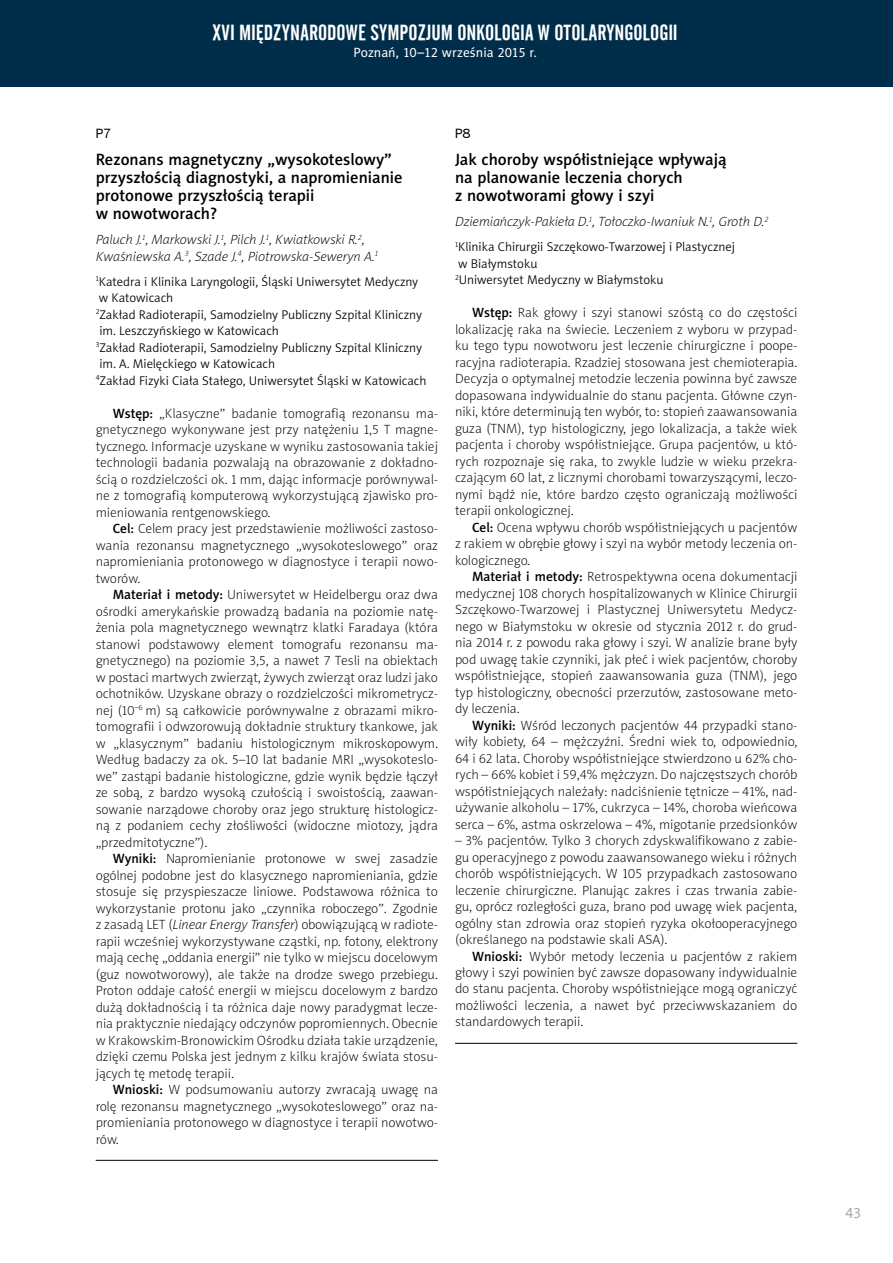
<style>
.page{position:relative;width:893px;height:1263px;background:#fff}
.page>*{position:absolute;margin:0;border:0;box-sizing:border-box;transform-origin:0 0}
.t1{font:21.75px "Alternate Gothic No 2 EU Normal";letter-spacing:.005em;color:#fff}
.t2{font:16.5px/18px "Naomi Sans EFN Medium";color:#000}
.t3{font:15px "Naomi Sans EFNPS";color:#a8a8a7}
.t4{font:13.5px/16.5px "Naomi Sans EFN Thin";color:#000;text-align:justify}
.t5{font:italic 13.5px/16.5px "Naomi Sans EFN Thin";color:#000}
.t6{font:13.5px "Naomi Sans EFN";color:#fff}
.t7{font:13.5px "Frankfurt Gothic";color:#000}
.t8{font:12.75px/16.5px "Naomi Sans EFNTT Light";color:#000}
.s1{font-family:"Naomi Sans EFN Medium"}
.s2{font-style:italic}
</style>
<div class="page">
<div style="left:0;top:0;width:893px;height:87px;background:#002e4a"></div>
<hr style="left:96px;top:1160px;width:342px;height:1px;background:#000">
<hr style="left:455px;top:1043px;width:342px;height:1px;background:#000">
<h1 class="t1" style="left:213px;top:21px;width:467px">XVI MIĘDZYNARODOWE SYMPOZJUM ONKOLOGIA W OTOLARYNGOLOGII</h1>
<p class="t6" style="left:354px;top:44px;width:185px">Poznań, 10–12 września 2015 r.</p>
<p class="t7" style="left:96px;top:126px;width:17px">P7</p>
<p class="t2" style="left:96px;top:150px;width:308px">Rezonans magnetyczny „wysokoteslowy” przyszłością diagnostyki, a napromienianie protonowe przyszłością terapii<br>w nowotworach?</p>
<p class="t5" style="left:96px;top:231px;width:284px">Paluch J.<sup>1</sup>, Markowski J.<sup>1</sup>, Pilch J.<sup>1</sup>, Kwiatkowski R.<sup>2</sup>,<br>Kwaśniewska A.<sup>3</sup>, Szade J.<sup>4</sup>, Piotrowska-Seweryn A.<sup>1</sup></p>
<p class="t8" style="left:96px;top:273px;width:332px"><sup>1</sup>Katedra i Klinika Laryngologii, Śląski Uniwersytet Medyczny w Katowicach<br><sup>2</sup>Zakład Radioterapii, Samodzielny Publiczny Szpital Kliniczny im. Leszczyńskiego w Katowicach<br><sup>3</sup>Zakład Radioterapii, Samodzielny Publiczny Szpital Kliniczny im. A. Mielęckiego w Katowicach<br><sup>4</sup>Zakład Fizyki Ciała Stałego, Uniwersytet Śląski w Katowicach</p>
<p class="t4" style="left:96px;top:405px;width:344px;text-indent:17px"><span class="s1">Wstęp:</span> „Klasyczne” badanie tomografią rezonansu ma&shy;gnetycznego wykonywane jest przy natężeniu 1,5 T magne&shy;tycznego. Informacje uzyskane w wyniku zastosowania takiej technologii badania pozwalają na obrazowanie z dokładno&shy;ścią o rozdzielczości ok. 1 mm, dając informacje porównywal&shy;ne z tomografią komputerową wykorzystującą zjawisko pro&shy;mieniowania rentgenowskiego.</p>
<p class="t4" style="left:96px;top:520px;width:344px;text-indent:17px"><span class="s1">Cel:</span> Celem pracy jest przedstawienie możliwości zastoso&shy;wania rezonansu magnetycznego „wysokoteslowego” oraz napromieniania protonowego w diagnostyce i terapii nowo&shy;tworów.</p>
<p class="t4" style="left:96px;top:586px;width:344px;text-indent:17px"><span class="s1">Materiał i metody:</span> Uniwersytet w Heidelbergu oraz dwa ośrodki amerykańskie prowadzą badania na poziomie natę&shy;żenia pola magnetycznego wewnątrz klatki Faradaya (która stanowi podstawowy element tomografu rezonansu ma&shy;gnetycznego) na poziomie 3,5, a nawet 7 Tesli na obiektach w postaci martwych zwierząt, żywych zwierząt oraz ludzi jako ochotników. Uzyskane obrazy o rozdzielczości mikrometrycz&shy;nej (10<sup>–6</sup> m) są całkowicie porównywalne z obrazami mikro&shy;tomografii i odwzorowują dokładnie struktury tkankowe, jak w „klasycznym” badaniu histologicznym mikroskopowym.<br>Według badaczy za ok. 5–10 lat badanie MRI „wysokoteslo&shy;we” zastąpi badanie histologiczne, gdzie wynik będzie łączył ze sobą, z bardzo wysoką czułością i swoistością, zaawan&shy;sowanie narządowe choroby oraz jego strukturę histologicz&shy;ną z podaniem cechy złośliwości (widoczne miotozy, jądra „przedmitotyczne”).</p>
<p class="t4" style="left:96px;top:850px;width:344px;text-indent:17px"><span class="s1">Wyniki:</span> Napromienianie protonowe w swej zasadzie ogólnej podobne jest do klasycznego napromieniania, gdzie stosuje się przyspieszacze liniowe. Podstawowa różnica to wykorzystanie protonu jako „czynnika roboczego”. Zgodnie z zasadą LET (<span class="s2">Linear Energy Transfer</span>) obowiązującą w radiote&shy;rapii wcześniej wykorzystywane cząstki, np. fotony, elektrony mają cechę „oddania energii” nie tylko w miejscu docelowym (guz nowotworowy), ale także na drodze swego przebiegu.<br>Proton oddaje całość energii w miejscu docelowym z bardzo dużą dokładnością i ta różnica daje nowy paradygmat lecze&shy;nia praktycznie niedający odczynów popromiennych. Obecnie w Krakowskim-Bronowickim Ośrodku działa takie urządzenie, dzięki czemu Polska jest jednym z kilku krajów świata stosu&shy;jących tę metodę terapii.</p>
<p class="t4" style="left:96px;top:1081px;width:344px;text-indent:17px"><span class="s1">Wnioski:</span> W podsumowaniu autorzy zwracają uwagę na rolę rezonansu magnetycznego „wysokoteslowego” oraz na&shy;promieniania protonowego w diagnostyce i terapii nowotwo&shy;rów.</p>
<p class="t7" style="left:455px;top:126px;width:17px">P8</p>
<p class="t2" style="left:455px;top:150px;width:273px">Jak choroby współistniejące wpływają na planowanie leczenia chorych<br>z nowotworami głowy i szyi</p>
<p class="t5" style="left:455px;top:213px;width:315px">Dziemiańczyk-Pakieła D.<sup>1</sup>, Tołoczko-Iwaniuk N.<sup>1</sup>, Groth D.<sup>2</sup></p>
<p class="t8" style="left:455px;top:238px;width:282px"><sup>1</sup>Klinika Chirurgii Szczękowo-Twarzowej i Plastycznej w Białymstoku<br><sup>2</sup>Uniwersytet Medyczny w Białymstoku</p>
<p class="t4" style="left:455px;top:304px;width:344px;text-indent:17px"><span class="s1">Wstęp:</span> Rak głowy i szyi stanowi szóstą co do częstości lokalizację raka na świecie. Leczeniem z wyboru w przypad&shy;ku tego typu nowotworu jest leczenie chirurgiczne i poope&shy;racyjna radioterapia. Rzadziej stosowana jest chemioterapia.<br>Decyzja o optymalnej metodzie leczenia powinna być zawsze dopasowana indywidualnie do stanu pacjenta. Główne czyn&shy;niki, które determinują ten wybór, to: stopień zaawansowania guza (TNM), typ histologiczny, jego lokalizacja, a także wiek pacjenta i choroby współistniejące. Grupa pacjentów, u któ&shy;rych rozpoznaje się raka, to zwykle ludzie w wieku przekra&shy;czającym 60 lat, z licznymi chorobami towarzyszącymi, leczo&shy;nymi bądź nie, które bardzo często ograniczają możliwości terapii onkologicznej.</p>
<p class="t4" style="left:455px;top:519px;width:344px;text-indent:17px"><span class="s1">Cel:</span> Ocena wpływu chorób współistniejących u pacjentów z rakiem w obrębie głowy i szyi na wybór metody leczenia on&shy;kologicznego.</p>
<p class="t4" style="left:455px;top:568px;width:344px;text-indent:17px"><span class="s1">Materiał i metody:</span> Retrospektywna ocena dokumentacji medycznej 108 chorych hospitalizowanych w Klinice Chirurgii Szczękowo-Twarzowej i Plastycznej Uniwersytetu Medycz&shy;nego w Białymstoku w okresie od stycznia 2012 r. do grud&shy;nia 2014 r. z powodu raka głowy i szyi. W analizie brane były pod uwagę takie czynniki, jak płeć i wiek pacjentów, choroby współistniejące, stopień zaawansowania guza (TNM), jego typ histologiczny, obecności przerzutów, zastosowane meto&shy;dy leczenia.</p>
<p class="t4" style="left:455px;top:717px;width:344px;text-indent:17px"><span class="s1">Wyniki:</span> Wśród leczonych pacjentów 44 przypadki stano&shy;wiły kobiety, 64 – mężczyźni. Średni wiek to, odpowiednio, 64 i 62 lata. Choroby współistniejące stwierdzono u 62% cho&shy;rych – 66% kobiet i 59,4% mężczyzn. Do najczęstszych chorób współistniejących należały: nadciśnienie tętnicze – 41%, nad&shy;używanie alkoholu – 17%, cukrzyca – 14%, choroba wieńcowa serca – 6%, astma oskrzelowa – 4%, migotanie przedsionków</p>
<p class="t4" style="left:455px;top:832px;width:344px">– 3% pacjentów. Tylko 3 chorych zdyskwalifikowano z zabie&shy;gu operacyjnego z powodu zaawansowanego wieku i różnych chorób współistniejących. W 105 przypadkach zastosowano leczenie chirurgiczne. Planując zakres i czas trwania zabie&shy;gu, oprócz rozległości guza, brano pod uwagę wiek pacjenta, ogólny stan zdrowia oraz stopień ryzyka okołooperacyjnego (określanego na podstawie skali ASA).</p>
<p class="t4" style="left:455px;top:948px;width:344px;text-indent:17px"><span class="s1">Wnioski:</span> Wybór metody leczenia u pacjentów z rakiem głowy i szyi powinien być zawsze dopasowany indywidualnie do stanu pacjenta. Choroby współistniejące mogą ograniczyć możliwości leczenia, a nawet być przeciwwskazaniem do standardowych terapii.</p>
<p class="t3" style="left:846px;top:1205px;width:17px">43</p>
</div>
